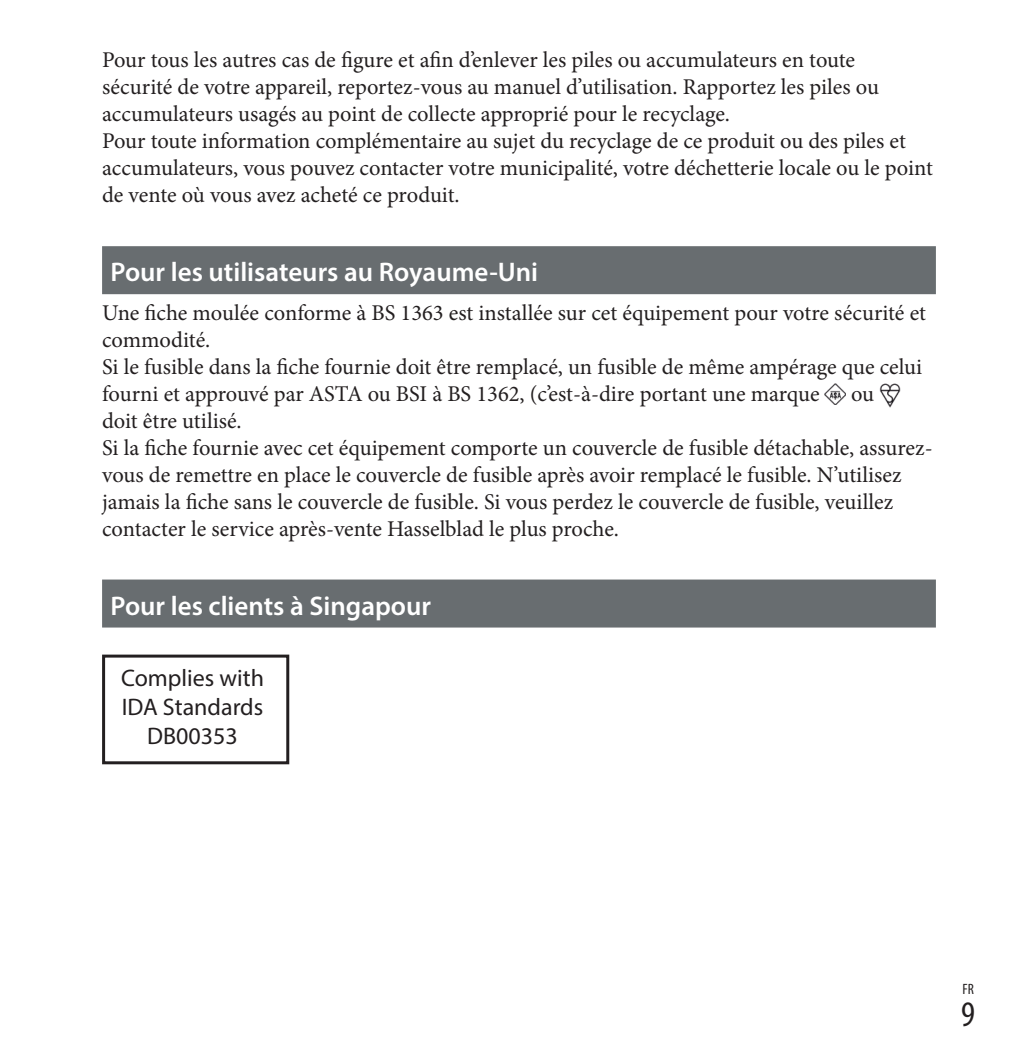
<style>
.page{position:relative;width:1021px;height:1063px;background:#fff}
.page>*{position:absolute;margin:0;border:0;box-sizing:border-box;transform-origin:0 0}
.t1{font:condensed 36px "Myriad Pro";color:#231f20}
.t2{font:600 27px "Myriad Pro";color:#fff}
.t3{font:24px/28.8px "Myriad Pro";color:#231f20;text-align:center}
.t4{font:22.5px/27px "Minion Pro";color:#231f20}
.t5{font:condensed 15px "Myriad Pro";color:#231f20}
</style>
<div class="page">
<div style="left:102px;top:246px;width:833px;height:48px;background:#686d70"></div>
<div style="left:102px;top:580px;width:833px;height:48px;background:#686d70"></div>
<img style="left:824px;top:384px;width:22px;height:21px">
<img style="left:879px;top:383px;width:21px;height:25px">
<div style="left:102px;top:655px;width:187px;height:109px;border:3px solid #231f20"></div>
<p class="t4" style="left:102px;top:47px;width:832px">Pour tous les autres cas de figure et afin d’enlever les piles ou accumulateurs en toute<br>sécurité de votre appareil, reportez-vous au manuel d’utilisation. Rapportez les piles ou accumulateurs usagés au point de collecte approprié pour le recyclage.<br>Pour toute information complémentaire au sujet du recyclage de ce produit ou des piles et accumulateurs, vous pouvez contacter votre municipalité, votre déchetterie locale ou le point de vente où vous avez acheté ce produit.</p>
<p class="t2" style="left:111px;top:255px;width:429px">Pour les utilisateurs au Royaume-Uni</p>
<p class="t4" style="left:102px;top:299px;width:825px">Une fiche moulée conforme à BS 1363 est installée sur cet équipement pour votre sécurité et commodité.<br>Si le fusible dans la fiche fournie doit être remplacé, un fusible de même ampérage que celui fourni et approuvé par ASTA ou BSI à BS 1362, (c’est-à-dire portant une marque</p>
<p class="t4" style="left:851px;top:380px;width:25px">ou</p>
<p class="t4" style="left:102px;top:407px;width:832px">doit être utilisé.<br>Si la fiche fournie avec cet équipement comporte un couvercle de fusible détachable, assurez&shy;vous de remettre en place le couvercle de fusible après avoir remplacé le fusible. N’utilisez jamais la fiche sans le couvercle de fusible. Si vous perdez le couvercle de fusible, veuillez contacter le service après-vente Hasselblad le plus proche.</p>
<p class="t2" style="left:111px;top:589px;width:322px">Pour les clients à Singapour</p>
<p class="t3" style="left:121px;top:663px;width:144px">Complies with<br>IDA Standards<br>DB00353</p>
<p class="t5" style="left:962px;top:980px;width:13px">FR</p>
<h1 class="t1" style="left:961px;top:992px;width:15px">9</h1>
</div>
